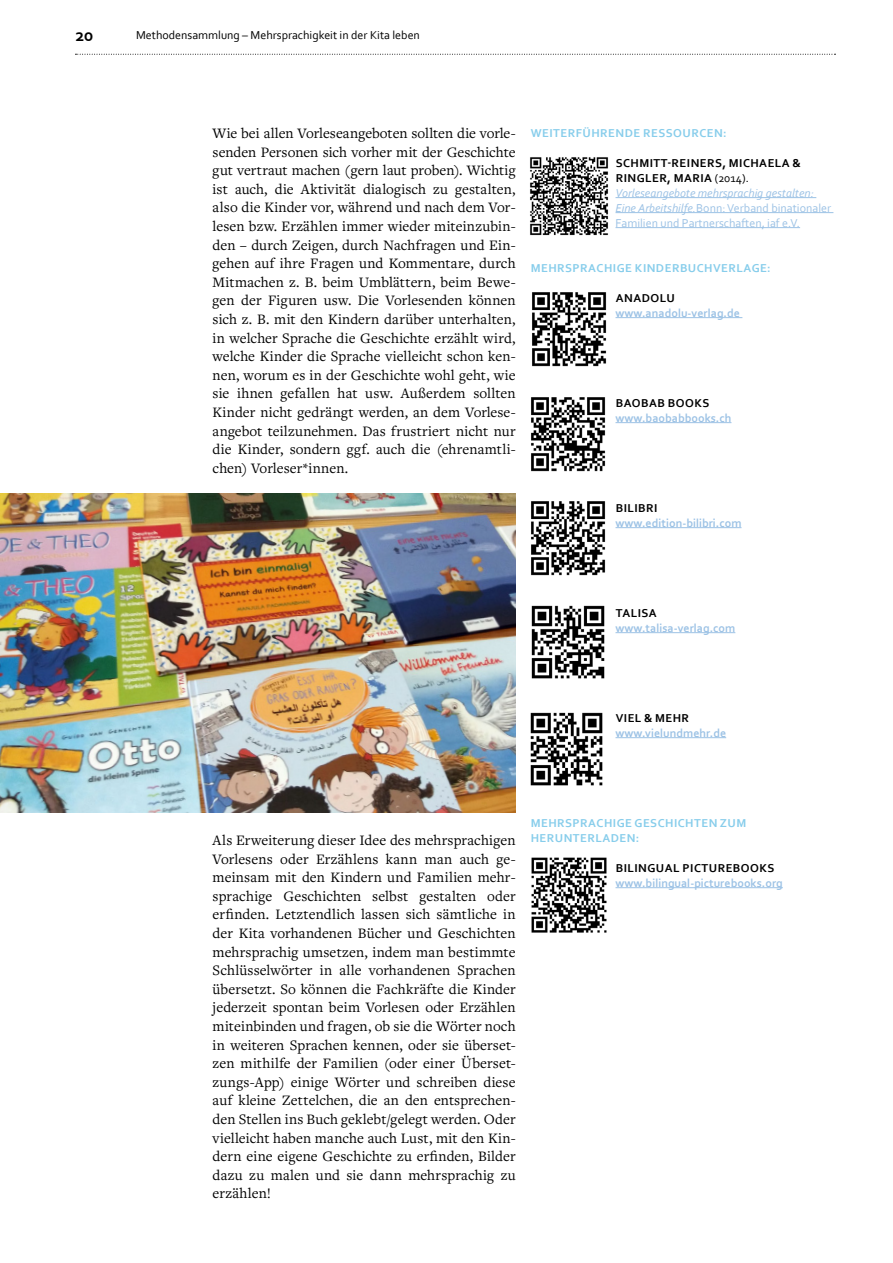
<style>
.page{position:relative;width:893px;height:1263px;background:#fff}
.page>*{position:absolute;margin:0;border:0;box-sizing:border-box;transform-origin:0 0}
.t1{font:700 18px "Corbel";color:#000}
.t2{font:15px/18.6px "Freight Text Pro";letter-spacing:.005em;color:#000;text-align:justify}
.t3{font:12px/15px "Corbel";color:#9cc2e5}
.t4{font:700 12px "Corbel";color:#9cc2e5}
.t5{font:700 12px/15px "Corbel";letter-spacing:.04em;color:#87cdeb}
.t6{font:700 12px "Corbel";letter-spacing:.04em;color:#000}
.t7{font:12px "Corbel";color:#000}
.s1{font-weight:700;color:#000}
.s2{color:#000}
.s3{font-style:italic}
</style>
<div class="page">
<svg style="left:75px;top:54px;width:760px;height:1px"></svg>
<hr style="left:615px;top:197px;width:201px;height:1px;background:#9cc2e5">
<hr style="left:615px;top:212px;width:218px;height:1px;background:#9cc2e5">
<hr style="left:615px;top:227px;width:185px;height:1px;background:#9cc2e5">
<hr style="left:615px;top:317px;width:127px;height:1px;background:#9cc2e5">
<hr style="left:615px;top:422px;width:116px;height:1px;background:#9cc2e5">
<hr style="left:615px;top:527px;width:126px;height:1px;background:#9cc2e5">
<hr style="left:615px;top:632px;width:120px;height:1px;background:#9cc2e5">
<hr style="left:615px;top:737px;width:111px;height:1px;background:#9cc2e5">
<hr style="left:615px;top:887px;width:168px;height:1px;background:#9cc2e5">
<img style="left:532px;top:292px;width:75px;height:75px">
<img style="left:531px;top:397px;width:75px;height:75px">
<img style="left:531px;top:501px;width:75px;height:75px">
<img style="left:531px;top:605px;width:74px;height:74px">
<img style="left:530px;top:712px;width:73px;height:74px">
<img style="left:531px;top:857px;width:76px;height:76px">
<img style="left:530px;top:157px;width:79px;height:79px">
<img style="left:0;top:493px;width:516px;height:320px">
<p class="t1" style="left:75px;top:24px;width:19px">20</p>
<p class="t7" style="left:136px;top:28px;width:285px">Methodensammlung – Mehrsprachigkeit in der Kita leben</p>
<p class="t2" style="left:213px;top:123px;width:304px">Wie bei allen Vorleseangeboten sollten die vorle&shy;senden Personen sich vorher mit der Geschichte gut vertraut machen (gern laut proben). Wichtig ist auch, die Aktivität dialogisch zu gestalten, also die Kinder vor, während und nach dem Vor&shy;lesen bzw. Erzählen immer wieder miteinzubin&shy;den – durch Zeigen, durch Nachfragen und Ein&shy;gehen auf ihre Fragen und Kommentare, durch Mitmachen z. B. beim Umblättern, beim Bewe&shy;gen der Figuren usw. Die Vorlesenden können sich z. B. mit den Kindern darüber unterhalten, in welcher Sprache die Geschichte erzählt wird, welche Kinder die Sprache vielleicht schon ken&shy;nen, worum es in der Geschichte wohl geht, wie sie ihnen gefallen hat usw. Außerdem sollten Kinder nicht gedrängt werden, an dem Vorlese&shy;angebot teilzunehmen. Das frustriert nicht nur die Kinder, sondern ggf. auch die (ehrenamtli&shy;chen) Vorleser*innen.</p>
<p class="t5" style="left:531px;top:125px;width:197px">WEITERFÜHRENDE RESSOURCEN:</p>
<p class="t3" style="left:615px;top:155px;width:217px"><span class="s1">SCHMITT-REINERS, MICHAELA &amp; RINGLER, MARIA</span> <span class="s2">(2014).<br></span><span class="s3">Vorleseangebote mehrsprachig gestalten:<br>Eine Arbeitshilfe.</span>Bonn: Verband binationaler Familien und Partnerschaften, iaf e.V.</p>
<p class="t5" style="left:531px;top:260px;width:242px">MEHRSPRACHIGE KINDERBUCHVERLAGE:</p>
<p class="t6" style="left:616px;top:290px;width:61px">ANADOLU</p>
<p class="t4" style="left:615px;top:305px;width:126px">www.anadolu-verlag.de</p>
<p class="t6" style="left:616px;top:395px;width:95px">BAOBAB BOOKS</p>
<p class="t4" style="left:615px;top:410px;width:117px">www.baobabbooks.ch</p>
<p class="t6" style="left:616px;top:500px;width:43px">BILIBRI</p>
<p class="t4" style="left:615px;top:515px;width:128px">www.edition-bilibri.com</p>
<p class="t6" style="left:616px;top:605px;width:43px">TALISA</p>
<p class="t4" style="left:615px;top:620px;width:121px">www.talisa-verlag.com</p>
<p class="t6" style="left:616px;top:710px;width:75px">VIEL &amp; MEHR</p>
<p class="t4" style="left:615px;top:725px;width:112px">www.vielundmehr.de</p>
<p class="t2" style="left:213px;top:830px;width:304px">Als Erweiterung dieser Idee des mehrsprachigen Vorlesens oder Erzählens kann man auch ge&shy;meinsam mit den Kindern und Familien mehr&shy;sprachige Geschichten selbst gestalten oder erfinden. Letztendlich lassen sich sämtliche in der Kita vorhandenen Bücher und Geschichten mehrsprachig umsetzen, indem man bestimmte Schlüsselwörter in alle vorhandenen Sprachen übersetzt. So können die Fachkräfte die Kinder jederzeit spontan beim Vorlesen oder Erzählen miteinbinden und fragen, ob sie die Wörter noch in weiteren Sprachen kennen, oder sie überset&shy;zen mithilfe der Familien (oder einer Überset&shy;zungs-App) einige Wörter und schreiben diese auf kleine Zettelchen, die an den entsprechen&shy;den Stellen ins Buch geklebt/gelegt werden. Oder vielleicht haben manche auch Lust, mit den Kin&shy;dern eine eigene Geschichte zu erfinden, Bilder dazu zu malen und sie dann mehrsprachig zu erzählen!</p>
<p class="t5" style="left:531px;top:815px;width:217px">MEHRSPRACHIGE GESCHICHTEN ZUM<br>HERUNTERLADEN:</p>
<p class="t6" style="left:616px;top:860px;width:160px">BILINGUAL PICTUREBOOKS</p>
<p class="t4" style="left:615px;top:875px;width:169px">www.bilingual-picturebooks.org</p>
</div>
